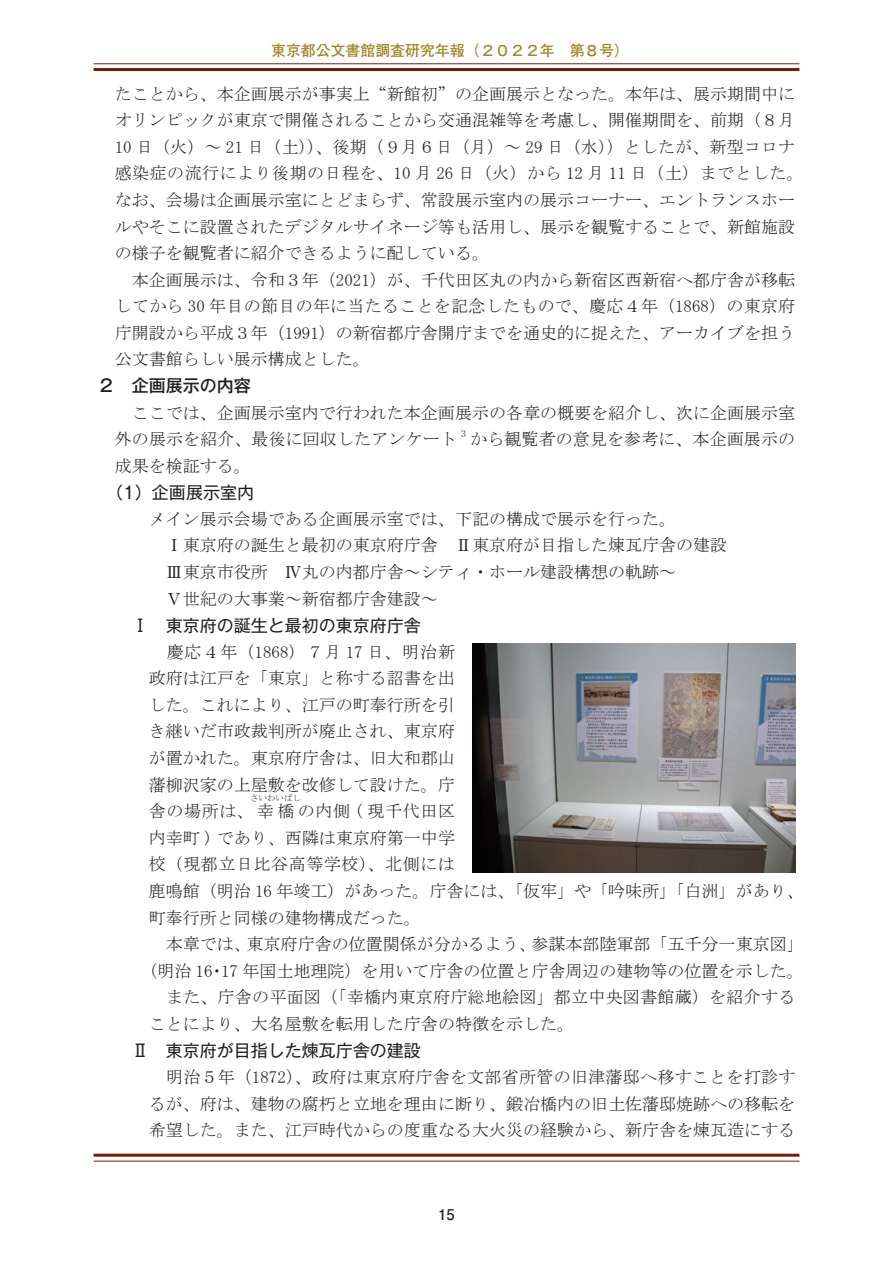
<style>
.page{position:relative;width:893px;height:1263px;background:#fff}
.page>*{position:absolute;margin:0;border:0;box-sizing:border-box;transform-origin:0 0}
.t1{font:16.95px/26.5px "MS Mincho";color:#231f20}
.t2{font:16.95px "Gothic MB101 Pro";color:#231f20}
.t3{font:16.95px "MS Mincho";letter-spacing:.035em;color:#231f20}
.t4{font:500 16.95px "Gothic MB101 Pro";color:#231f20}
.t5{font:700 14.85px "Futo Go B101 Pr 5";color:#a18625}
.t6{font:700 14.85px "Futo Go B101 Pr 5";color:#231f20}
.t7{font:9.9px "MS Mincho";color:#231f20}
.t8{font:8.55px "MS Mincho";color:#231f20}
</style>
<div class="page">
<hr style="left:94px;top:64px;width:705px;height:1px;background:#751d00">
<hr style="left:94px;top:68px;width:705px;height:3px;background:#751d00">
<hr style="left:94px;top:1161px;width:705px;height:1px;background:#751d00">
<hr style="left:94px;top:1154px;width:705px;height:3px;background:#751d00">
<img style="left:472px;top:643px;width:323px;height:230px">
<p class="t5" style="left:271px;top:38px;width:360px">東京都公文書館調査研究年報（２０２２年　第８号）</p>
<p class="t1" style="left:115px;top:80px;width:690px">たことから、本企画展示が事実上“新館初”の企画展示となった。本年は、展示期間中にオリンピックが東京で開催されることから交通混雑等を考慮し、開催期間を、前期（８月10 日（火）～ 21 日（土））、後期（９月６日（月）～ 29 日（水））としたが、新型コロナ感染症の流行により後期の日程を、10 月 26 日（火）から 12 月 11 日（土）までとした。なお、会場は企画展示室にとどまらず、常設展示室内の展示コーナー、エントランスホールやそこに設置されたデジタルサイネージ等も活用し、展示を観覧することで、新館施設の様子を観覧者に紹介できるように配している。<br>　本企画展示は、令和３年（2021）が、千代田区丸の内から新宿区西新宿へ都庁舎が移転してから 30 年目の節目の年に当たることを記念したもので、慶応４年（1868）の東京府庁開設から平成３年（1991）の新宿都庁舎開庁までを通史的に捉えた、アーカイブを担う公文書館らしい展示構成とした。</p>
<p class="t4" style="left:98px;top:372px;width:155px">２　企画展示の内容</p>
<p class="t1" style="left:115px;top:399px;width:682px">　ここでは、企画展示室内で行われた本企画展示の各章の概要を紹介し、次に企画展示室外の展示を紹介、最後に回収したアンケート</p>
<p class="t7" style="left:461px;top:428px;width:6px">3</p>
<p class="t1" style="left:470px;top:426px;width:326px">から観覧者の意見を参考に、本企画展示の</p>
<p class="t1" style="left:115px;top:452px;width:138px">成果を検証する。</p>
<p class="t2" style="left:106px;top:478px;width:149px">（1）企画展示室内</p>
<p class="t1" style="left:166px;top:505px;width:563px;text-indent:-17px">メイン展示会場である企画展示室では、下記の構成で展示を行った。<br>Ⅰ東京府の誕生と最初の東京府庁舎　Ⅱ東京府が目指した煉瓦庁舎の建設<br>Ⅲ東京市役所　Ⅳ丸の内都庁舎～シティ・ホール建設構想の軌跡～<br>Ⅴ世紀の大事業～新宿都庁舎建設～</p>
<p class="t2" style="left:132px;top:611px;width:291px">Ⅰ　東京府の誕生と最初の東京府庁舎</p>
<p class="t1" style="left:149px;top:638px;width:308px;text-align:justify">　慶応４年（1868）７月 17 日、明治新政府は江戸を「東京」と称する詔書を出した。これにより、江戸の町奉行所を引き継いだ市政裁判所が廃止され、東京府が置かれた。東京府庁舎は、旧大和郡山藩柳沢家の上屋敷を改修して設けた。庁舎の場所は、幸橋の内側 ( 現千代田区</p>
<p class="t8" style="left:250px;top:794px;width:53px">さいわいばし</p>
<p class="t1" style="left:149px;top:824px;width:308px">内幸町 ) であり、西隣は東京府第一中学</p>
<p class="t3" style="left:149px;top:856px;width:308px">校（現都立日比谷高等学校）、北側には</p>
<p class="t1" style="left:149px;top:877px;width:656px">鹿鳴館（明治 16 年竣工）があった。庁舎には、「仮牢」や「吟味所」「白洲」があり、</p>
<p class="t1" style="left:149px;top:904px;width:274px">町奉行所と同様の建物構成だった。</p>
<p class="t1" style="left:149px;top:931px;width:656px">　本章では、東京府庁舎の位置関係が分かるよう、参謀本部陸軍部「五千分一東京図」</p>
<p class="t1" style="left:140px;top:957px;width:665px">（明治 16・17 年国土地理院）を用いて庁舎の位置と庁舎周辺の建物等の位置を示した。</p>
<p class="t1" style="left:149px;top:984px;width:648px">　また、庁舎の平面図（「幸橋内東京府庁総地絵図」都立中央図書館蔵）を紹介する</p>
<p class="t1" style="left:149px;top:1010px;width:427px">ことにより、大名屋敷を転用した庁舎の特徴を示した。</p>
<p class="t2" style="left:132px;top:1036px;width:291px">Ⅱ　東京府が目指した煉瓦庁舎の建設</p>
<p class="t1" style="left:149px;top:1063px;width:648px;text-align:justify">　明治５年（1872）、政府は東京府庁舎を文部省所管の旧津藩邸へ移すことを打診するが、府は、建物の腐朽と立地を理由に断り、鍛冶橋内の旧土佐藩邸焼跡への移転を希望した。また、江戸時代からの度重なる大火災の経験から、新庁舎を煉瓦造にする</p>
<p class="t6" style="left:438px;top:1202px;width:18px">15</p>
</div>
